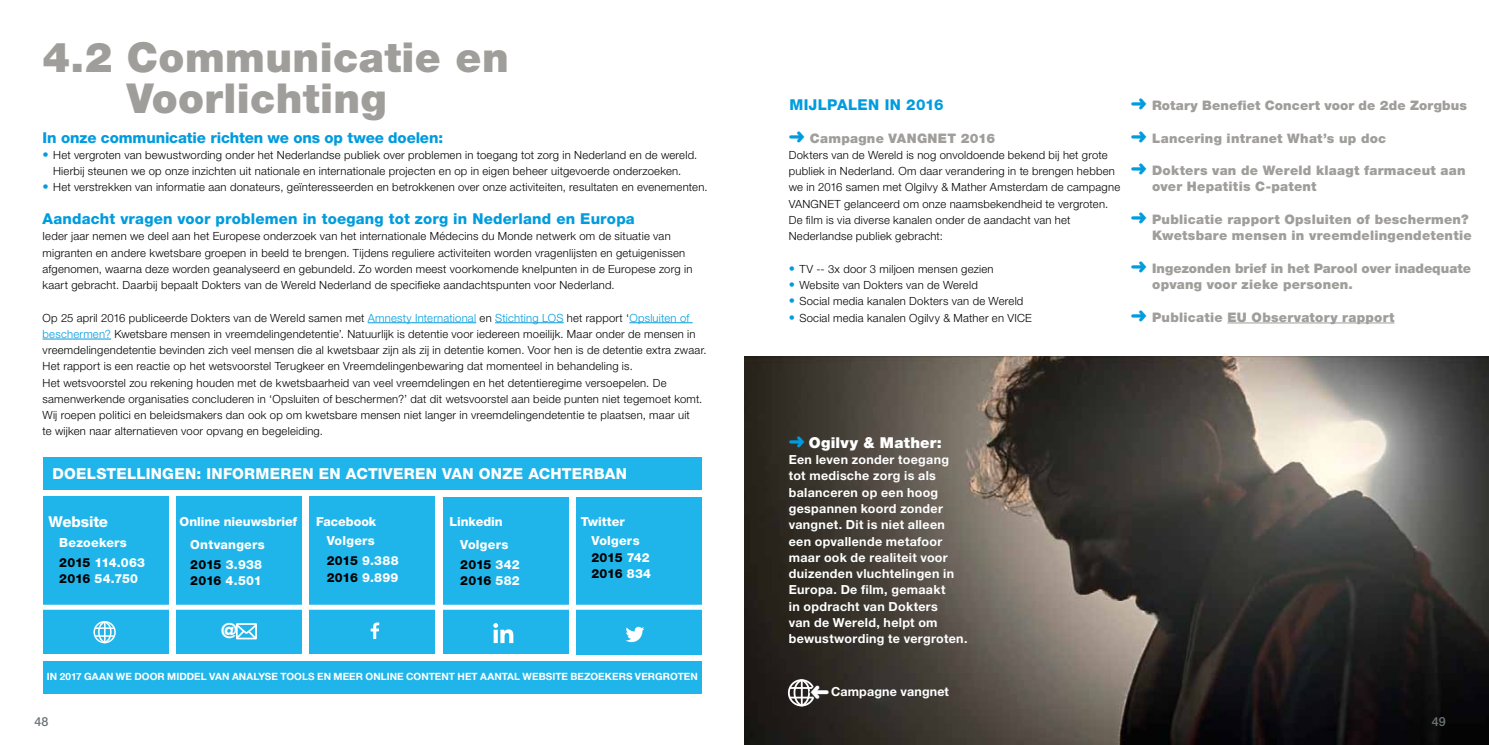
<style>
.page{position:relative;width:1489px;height:745px;background:#fff}
.page>*{position:absolute;margin:0;border:0;box-sizing:border-box;transform-origin:0 0}
.t1{font:900 41.25px/41.2px "Helvetica Neue LT Std";letter-spacing:.01em;color:#9f9e9a}
.t2{font:800 20.75px "Helvetica Neue LT Std";color:#fff}
.t3{font:800 15.12px "Helvetica Neue LT Std";letter-spacing:.01em;color:#fff}
.t4{font:800 15px "Helvetica Neue LT Std";letter-spacing:.01em;color:#009cde}
.t5{font:800 15px "Helvetica Neue LT Std";letter-spacing:-.01em;color:#009cde}
.t6{font:900 15px "Helvetica Neue LT Std";letter-spacing:.015em;color:#fff}
.t7{font:800 15px "Helvetica Neue LT Std";letter-spacing:-.01em;color:#fff}
.t8{font:900 13.12px/16.2px "Helvetica Neue LT Std";letter-spacing:.015em;color:#9f9e9a}
.t9{font:700 12.5px/16.2px "Helvetica Neue LT Std";letter-spacing:.025em;color:#fff}
.t10{font:800 12.5px/19.8px "Helvetica Neue LT Std";letter-spacing:.005em;color:#fff}
.t11{font:800 12.5px/16.2px "Helvetica Neue LT Std";letter-spacing:.005em;color:#000}
.t12{font:500 12.5px "Helvetica Neue LT Std";color:#6c7577}
.t13{font:300 11.25px/16.2px "Helvetica Neue LT Std";letter-spacing:.02em;color:#000}
.t14{font:700 10px "Helvetica Neue LT Std";letter-spacing:.005em;color:#fff}
.s1{font-weight:500;font-size:12.5px;color:#009ddf}
.s2{color:#009cde}
.s3{color:#000}
.s4{color:#fff}
</style>
<div class="page">
<div style="left:43px;top:457px;width:658px;height:32px;background:#20b5ea"></div>
<div style="left:43px;top:660px;width:658px;height:33px;background:#20b5ea"></div>
<hr style="left:368px;top:322px;width:108px;height:1px;background:#009cde">
<hr style="left:495px;top:322px;width:68px;height:1px;background:#009cde">
<hr style="left:629px;top:322px;width:63px;height:1px;background:#009cde">
<hr style="left:43px;top:338px;width:68px;height:1px;background:#009cde">
<div style="left:43px;top:496px;width:126px;height:157px;background:#20b5ea"></div>
<div style="left:176px;top:496px;width:126px;height:157px;background:#20b5ea"></div>
<div style="left:309px;top:496px;width:125px;height:157px;background:#20b5ea"></div>
<div style="left:575px;top:497px;width:126px;height:157px;background:#20b5ea"></div>
<div style="left:442px;top:497px;width:126px;height:156px;background:#20b5ea"></div>
<svg style="left:370px;top:622px;width:9px;height:16px"></svg>
<svg style="left:236px;top:623px;width:21px;height:17px"></svg>
<svg style="left:93px;top:621px;width:23px;height:22px"></svg>
<svg style="left:493px;top:623px;width:20px;height:19px"></svg>
<svg style="left:625px;top:626px;width:19px;height:15px"></svg>
<div style="left:35px;top:604px;width:697px;height:5px;background:#fff"></div>
<img style="left:744px;top:356px;width:744px;height:388px">
<hr style="left:1227px;top:322px;width:167px;height:1px;background:#9f9e9a">
<svg style="left:788px;top:677px;width:44px;height:30px"></svg>
<h1 class="t1" style="left:127px;top:36px;width:383px;text-indent:-84px">4.2 Communicatie en<br>Voorlichting</h1>
<h3 class="t5" style="left:43px;top:128px;width:402px">In onze communicatie richten we ons op twee doelen:</h3>
<p class="t13" style="left:43px;top:146px;width:656px;text-align:center"><span class="s1">•</span> Het vergroten van bewustwording onder het Nederlandse publiek over problemen in toegang tot zorg in Nederland en de wereld.<br>Hierbij steunen we op onze inzichten uit nationale en internationale projecten en op in eigen beheer uitgevoerde onderzoeken.</p>
<p class="t13" style="left:43px;top:179px;width:666px"><span class="s1">•</span> Het verstrekken van informatie aan donateurs, geïnteresseerden en betrokkenen over onze activiteiten, resultaten en evenementen.</p>
<h3 class="t4" style="left:43px;top:209px;width:593px">Aandacht vragen voor problemen in toegang tot zorg in Nederland en Europa</h3>
<p class="t13" style="left:43px;top:228px;width:651px">Ieder jaar nemen we deel aan het Europese onderzoek van het internationale Médecins du Monde netwerk om de situatie van migranten en andere kwetsbare groepen in beeld te brengen. Tijdens reguliere activiteiten worden vragenlijsten en getuigenissen afgenomen, waarna deze worden geanalyseerd en gebundeld. Zo worden meest voorkomende knelpunten in de Europese zorg in kaart gebracht. Daarbij bepaalt Dokters van de Wereld Nederland de specifieke aandachtspunten voor Nederland.</p>
<p class="t13" style="left:43px;top:309px;width:665px">Op 25 april 2016 publiceerde Dokters van de Wereld samen met <span class="s2">Amnesty International</span> en <span class="s2">Stichting LOS</span> het rapport ‘<span class="s2">Opsluiten of beschermen?</span> Kwetsbare mensen in vreemdelingendetentie’. Natuurlijk is detentie voor iedereen moeilijk. Maar onder de mensen in vreemdelingendetentie bevinden zich veel mensen die al kwetsbaar zijn als zij in detentie komen. Voor hen is de detentie extra zwaar.<br>Het rapport is een reactie op het wetsvoorstel Terugkeer en Vreemdelingenbewaring dat momenteel in behandeling is.<br>Het wetsvoorstel zou rekening houden met de kwetsbaarheid van veel vreemdelingen en het detentieregime versoepelen. De samenwerkende organisaties concluderen in ‘Opsluiten of beschermen?’ dat dit wetsvoorstel aan beide punten niet tegemoet komt.<br>Wij roepen politici en beleidsmakers dan ook op om kwetsbare mensen niet langer in vreemdelingendetentie te plaatsen, maar uit<br>te wijken naar alternatieven voor opvang en begeleiding.</p>
<h3 class="t3" style="left:52px;top:464px;width:12px">doels</h3>
<h3 class="t3" style="left:107px;top:464px;width:21px">tellingen</h3>
<h3 class="t3" style="left:197px;top:464px;width:22px">: informeren</h3>
<h3 class="t3" style="left:319px;top:464px;width:70px">en activeren</h3>
<h3 class="t3" style="left:442px;top:464px;width:12px">van</h3>
<h3 class="t3" style="left:479px;top:464px;width:12px">onze</h3>
<h3 class="t3" style="left:528px;top:464px;width:56px">achterban</h3>
<h3 class="t7" style="left:49px;top:513px;width:61px">Website</h3>
<p class="t10" style="left:59px;top:532px;width:87px">Bezoekers<br><span class="s3">2015</span> 114.063</p>
<p class="t10" style="left:59px;top:568px;width:80px"><span class="s3">2016</span> 54.750</p>
<p class="t10" style="left:190px;top:509px;width:108px;line-height:23.4px;text-indent:-11px">Online nieuwsbrief<br>Ontvangers</p>
<p class="t10" style="left:190px;top:556px;width:73px;line-height:16.2px"><span class="s3">2015</span> 3.938<br><span class="s3">2016</span> 4.501</p>
<h2 class="t2" style="left:221px;top:618px;width:18px">@</h2>
<p class="t10" style="left:327px;top:511px;width:73px;text-indent:-11px">Facebook<br>Volgers<br><span class="s3">2015</span> 9.388</p>
<p class="t10" style="left:327px;top:566px;width:73px"><span class="s3">2016</span> 9.899</p>
<p class="t10" style="left:460px;top:509px;width:50px;line-height:23.4px;text-indent:-11px">Linkedin<br>Volgers</p>
<p class="t11" style="left:460px;top:556px;width:61px">2015 <span class="s4">342<br></span>2016 <span class="s4">582</span></p>
<p class="t10" style="left:591px;top:511px;width:50px;text-indent:-11px">Twitter<br>Volgers</p>
<p class="t11" style="left:591px;top:548px;width:61px">2015 <span class="s4">742<br></span>2016 <span class="s4">834</span></p>
<p class="t14" style="left:47px;top:669px;width:96px">In 2017 gaan we door</p>
<p class="t14" style="left:167px;top:669px;width:20px">middel</p>
<p class="t14" style="left:209px;top:669px;width:79px">van analyse tools</p>
<p class="t14" style="left:317px;top:669px;width:34px">en meer</p>
<p class="t14" style="left:365px;top:669px;width:166px">online conte nt het aantal webs</p>
<p class="t14" style="left:552px;top:669px;width:26px">ite bezoekers</p>
<p class="t14" style="left:635px;top:669px;width:36px">vergrote</p>
<p class="t14" style="left:690px;top:669px;width:9px">n</p>
<p class="t12" style="left:35px;top:713px;width:16px">48</p>
<h3 class="t4" style="left:789px;top:96px;width:60px">Mijlpalen</h3>
<h3 class="t4" style="left:884px;top:96px;width:61px">in 2016</h3>
<p class="t8" style="left:788px;top:130px;width:208px"><span class="s2">➜</span> Campagne VANGNET 2016</p>
<p class="t13" style="left:788px;top:146px;width:333px">Dokters van de Wereld is nog onvoldoende bekend bij het grote publiek in Nederland. Om daar verandering in te brengen hebben we in 2016 samen met Olgilvy &amp; Mather Amsterdam de campagne VANGNET gelanceerd om onze naamsbekendheid te vergroten.<br>De film is via diverse kanalen onder de aandacht van het Nederlandse publiek gebracht:</p>
<p class="t13" style="left:788px;top:260px;width:206px"><span class="s1">•</span> TV -- 3x door 3 miljoen mensen gezien</p>
<p class="t13" style="left:788px;top:276px;width:190px"><span class="s1">•</span> Website van Dokters van de Wereld</p>
<p class="t13" style="left:788px;top:293px;width:236px"><span class="s1">•</span> Social media kanalen Dokters van de Wereld</p>
<p class="t13" style="left:788px;top:309px;width:244px"><span class="s1">•</span> Social media kanalen Ogilvy &amp; Mather en VICE</p>
<p class="t8" style="left:1130px;top:97px;width:337px"><span class="s2">➜</span> Rotary Benefiet Concert voor de 2de Zorgbus</p>
<p class="t8" style="left:1130px;top:130px;width:257px"><span class="s2">➜</span> Lancering intranet What’s up doc</p>
<p class="t8" style="left:1152px;top:162px;width:315px;text-indent:-21px"><span class="s2">➜</span> Dokters van de Wereld klaagt farmaceut aan over Hepatitis C-patent</p>
<p class="t8" style="left:1130px;top:211px;width:342px;text-align:right"><span class="s2">➜</span> Publicatie rapport Opsluiten of beschermen?<br>Kwetsbare mensen in vreemdelingendetentie</p>
<p class="t8" style="left:1152px;top:260px;width:320px;text-indent:-21px"><span class="s2">➜</span> Ingezonden brief in het Parool over inadequate opvang voor zieke personen.</p>
<p class="t8" style="left:1130px;top:308px;width:265px"><span class="s2">➜</span> Publicatie EU Observatory rapport</p>
<h3 class="t6" style="left:788px;top:433px;width:154px"><span class="s2">➜</span> Ogilvy &amp; Mather:</h3>
<p class="t9" style="left:788px;top:451px;width:180px">Een leven zonder toegang tot medische zorg is als balanceren op een hoog gespannen koord zonder vangnet. Dit is niet alleen een opvallende metafoor maar ook de realiteit voor duizenden vluchtelingen in<br>Europa. De film, gemaakt<br>in opdracht van Dokters<br>van de Wereld, helpt om bewustwording te vergroten.</p>
<p class="t9" style="left:831px;top:683px;width:119px">Campagne vangnet</p>
<p class="t12" style="left:1431px;top:713px;width:16px">49</p>
</div>
